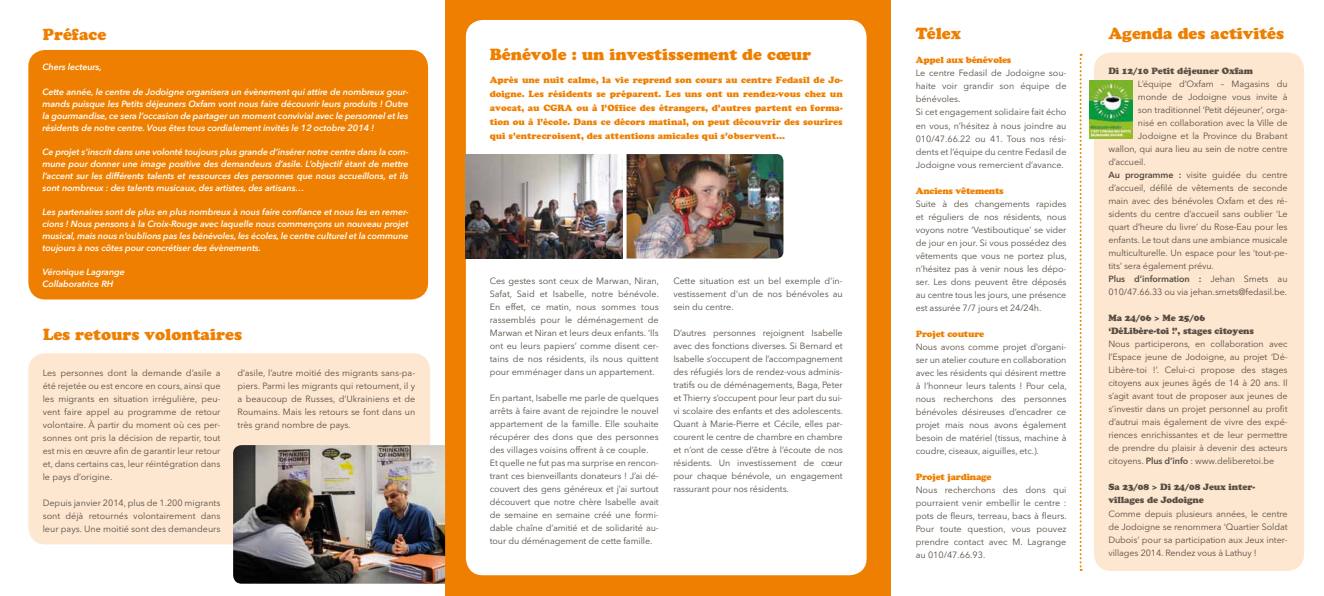
<style>
.page{position:relative;width:1324px;height:596px;background:#fff}
.page>*{position:absolute;margin:0;border:0;box-sizing:border-box;transform-origin:0 0}
.t1{font:16px "Cooper Black Std";color:#ee7f00}
.t2{font:9px/13px "Avenir Next LT Pro";letter-spacing:-.01em;color:#584e46;text-align:justify}
.t3{font:italic 600 9px/12px "Avenir Next LT Pro";letter-spacing:-.01em;color:#fff;text-align:justify}
.t4{font:9px/14px "Cooper Black Std";letter-spacing:-.02em;color:#ee7f00;text-align:justify}
.t5{font:9px/13px "Cooper Black Std";letter-spacing:-.01em;color:#584e46}
.t6{font:600 9px "Avenir Next LT Pro";letter-spacing:-.01em;color:#584e46}
.s1{font-weight:600}
.s2{font-weight:400}
</style>
<div class="page">
<div style="left:28px;top:50px;width:400px;height:249px;background:#ee7f00;border-radius:17px"></div>
<div style="left:445px;top:0;width:445px;height:595px;background:#ee7f00"></div>
<div style="left:466px;top:20px;width:400px;height:555px;background:#fff;border-radius:17px"></div>
<img style="left:626px;top:154px;width:157px;height:104px">
<svg style="left:1079px;top:54px;width:2px;height:516px"></svg>
<div style="left:1094px;top:52px;width:210px;height:518px;background:#fde7d0;border-radius:17px"></div>
<img style="left:466px;top:154px;width:157px;height:104px">
<div style="left:28px;top:353px;width:402px;height:191px;background:#fde7d0;border-radius:17px"></div>
<img style="left:233px;top:445px;width:212px;height:138px">
<img style="left:1090px;top:80px;width:42px;height:58px">
<h1 class="t1" style="left:43px;top:24px;width:65px">Préface</h1>
<p class="t3" style="left:43px;top:61px;width:61px">Chers lecteurs,</p>
<p class="t3" style="left:43px;top:85px;width:368px">Cette année, le centre de Jodoigne organisera un évènement qui attire de nombreux gour&shy;mands puisque les Petits déjeuners Oxfam vont nous faire découvrir leurs produits ! Outre la gourmandise, ce sera l’occasion de partager un moment convivial avec le personnel et les résidents de notre centre. Vous êtes tous cordialement invités le 12 octobre 2014 !</p>
<p class="t3" style="left:43px;top:145px;width:368px">Ce projet s’inscrit dans une volonté toujours plus grande d’insérer notre centre dans la com&shy;mune pour donner une image positive des demandeurs d’asile. L’objectif étant de mettre l’accent sur les différents talents et ressources des personnes que nous accueillons, et ils sont nombreux : des talents musicaux, des artistes, des artisans…</p>
<p class="t3" style="left:43px;top:205px;width:368px">Les partenaires sont de plus en plus nombreux à nous faire confiance et nous les en remer&shy;cions ! Nous pensons à la Croix-Rouge avec laquelle nous commençons un nouveau projet musical, mais nous n’oublions pas les bénévoles, les écoles, le centre culturel et la commune toujours à nos côtes pour concrétiser des évènements.</p>
<p class="t3" style="left:43px;top:265px;width:84px">Véronique Lagrange<br>Collaboratrice RH</p>
<h1 class="t1" style="left:43px;top:325px;width:201px">Les retours volontaires</h1>
<p class="t2" style="left:43px;top:366px;width:179px">Les personnes dont la demande d’asile a été rejetée ou est encore en cours, ainsi que les migrants en situation irrégulière, peu&shy;vent faire appel au programme de retour volontaire. À partir du moment où ces per&shy;sonnes ont pris la décision de repartir, tout est mis en œuvre afin de garantir leur retour et, dans certains cas, leur réintégration dans le pays d’origine.</p>
<p class="t2" style="left:43px;top:496px;width:179px">Depuis janvier 2014, plus de 1.200 migrants sont déjà retournés volontairement dans leur pays. Une moitié sont des demandeurs</p>
<p class="t2" style="left:237px;top:366px;width:179px">d’asile, l’autre moitié des migrants sans-pa&shy;piers. Parmi les migrants qui retournent, il y a beaucoup de Russes, d’Ukrainiens et de Roumains. Mais les retours se font dans un très grand nombre de pays.</p>
<h1 class="t1" style="left:490px;top:45px;width:323px">Bénévole : un investissement de cœur</h1>
<p class="t4" style="left:490px;top:73px;width:354px">Après une nuit calme, la vie reprend son cours au centre Fedasil de Jo&shy;doigne. Les résidents se préparent. Les uns ont un rendez-vous chez un avocat, au CGRA ou à l’Office des étrangers, d’autres partent en forma&shy;tion ou à l’école. Dans ce décors matinal, on peut découvrir des sourires qui s’entrecroisent, des attentions amicales qui s’observent…</p>
<p class="t2" style="left:490px;top:274px;width:171px">Ces gestes sont ceux de Marwan, Niran, Safat, Said et Isabelle, notre bénévole.<br>En effet, ce matin, nous sommes tous rassemblés pour le déménagement de Marwan et Niran et leurs deux enfants. ‘Ils ont eu leurs papiers’ comme disent cer&shy;tains de nos résidents, ils nous quittent pour emménager dans un appartement.</p>
<p class="t2" style="left:490px;top:391px;width:171px;text-align:left">En partant, Isabelle me parle de quelques arrêts à faire avant de rejoindre le nouvel appartement de la famille. Elle souhaite récupérer des dons que des personnes des villages voisins offrent à ce couple.<br>Et quelle ne fut pas ma surprise en rencon&shy;trant ces bienveillants donateurs ! J’ai dé&shy;couvert des gens généreux et j’ai surtout découvert que notre chère Isabelle avait de semaine en semaine créé une formi&shy;dable chaîne d’amitié et de solidarité au&shy;tour du déménagement de cette famille.</p>
<p class="t2" style="left:673px;top:274px;width:171px">Cette situation est un bel exemple d’in&shy;vestissement d’un de nos bénévoles au sein du centre.</p>
<p class="t2" style="left:673px;top:326px;width:171px">D’autres personnes rejoignent Isabelle avec des fonctions diverses. Si Bernard et Isabelle s’occupent de l’accompagnement des réfugiés lors de rendez-vous adminis&shy;tratifs ou de déménagements, Baga, Peter et Thierry s’occupent pour leur part du sui&shy;vi scolaire des enfants et des adolescents.<br>Quant à Marie-Pierre et Cécile, elles par&shy;courent le centre de chambre en chambre et n’ont de cesse d’être à l’écoute de nos résidents. Un investissement de cœur pour chaque bénévole, un engagement rassurant pour nos résidents.</p>
<h1 class="t1" style="left:916px;top:24px;width:47px">Télex</h1>
<p class="t4" style="left:916px;top:53px;width:97px">Appel aux bénévoles</p>
<p class="t2" style="left:916px;top:67px;width:152px;text-align:left">Le centre Fedasil de Jodoigne sou&shy;haite voir grandir son équipe de bénévoles.<br>Si cet engagement solidaire fait écho en vous, n’hésitez à nous joindre au<br>010/47.66.22 ou 41. Tous nos rési&shy;dents et l’équipe du centre Fedasil de<br>Jodoigne vous remercient d’avance.</p>
<p class="t4" style="left:916px;top:183px;width:90px">Anciens vêtements</p>
<p class="t2" style="left:916px;top:197px;width:152px">Suite à des changements rapides et réguliers de nos résidents, nous voyons notre ‘Vestiboutique’ se vider de jour en jour. Si vous possédez des vêtements que vous ne portez plus, n’hésitez pas à venir nous les dépo&shy;ser. Les dons peuvent être déposés au centre tous les jours, une présence est assurée 7/7 jours et 24/24h.</p>
<p class="t4" style="left:916px;top:326px;width:70px">Projet couture</p>
<p class="t2" style="left:916px;top:340px;width:152px">Nous avons comme projet d’organi&shy;ser un atelier couture en collaboration avec les résidents qui désirent mettre à l’honneur leurs talents ! Pour cela, nous recherchons des personnes bénévoles désireuses d’encadrer ce projet mais nous avons également besoin de matériel (tissus, machine à coudre, ciseaux, aiguilles, etc.).</p>
<p class="t4" style="left:916px;top:469px;width:77px">Projet jardinage</p>
<p class="t2" style="left:916px;top:483px;width:152px">Nous recherchons des dons qui pourraient venir embellir le centre : pots de fleurs, terreau, bacs à fleurs.<br>Pour toute question, vous pouvez prendre contact avec M. Lagrange au 010/47.66.93.</p>
<h1 class="t1" style="left:1108px;top:24px;width:177px">Agenda des activités</h1>
<p class="t5" style="left:1108px;top:64px;width:146px">Di 12/10 Petit déjeuner Oxfam</p>
<p class="t2" style="left:1138px;top:77px;width:151px">L’équipe d’Oxfam – Magasins du</p>
<p class="t2" style="left:1138px;top:90px;width:151px">monde de Jodoigne vous invite à</p>
<p class="t2" style="left:1138px;top:103px;width:151px">son traditionnel ‘Petit déjeuner’, orga-</p>
<p class="t2" style="left:1138px;top:116px;width:151px">nisé en collaboration avec la Ville de</p>
<p class="t2" style="left:1138px;top:129px;width:151px">Jodoigne et la Province du Brabant</p>
<p class="t2" style="left:1108px;top:142px;width:181px">wallon, qui aura lieu au sein de notre centre</p>
<p class="t2" style="left:1108px;top:155px;width:39px">d’accueil.</p>
<p class="t2" style="left:1108px;top:168px;width:181px"><span class="s1">Au programme :</span> visite guidée du centre</p>
<p class="t2" style="left:1108px;top:181px;width:181px">d’accueil, défilé de vêtements de seconde</p>
<p class="t2" style="left:1108px;top:194px;width:181px">main avec des bénévoles Oxfam et des ré-</p>
<p class="t2" style="left:1108px;top:207px;width:181px">sidents du centre d’accueil sans oublier ‘Le</p>
<p class="t2" style="left:1108px;top:220px;width:181px">quart d’heure du livre’ du Rose-Eau pour les</p>
<p class="t2" style="left:1108px;top:233px;width:181px">enfants. Le tout dans une ambiance musicale</p>
<p class="t2" style="left:1108px;top:246px;width:181px">multiculturelle. Un espace pour les ‘tout-pe-</p>
<p class="t2" style="left:1108px;top:259px;width:107px">tits’ sera également prévu.</p>
<p class="t6" style="left:1108px;top:273px;width:181px">Plus d’information : <span class="s2">Jehan Smets au</span></p>
<p class="t2" style="left:1108px;top:285px;width:180px">010/47.66.33 ou via jehan.smets@fedasil.be.</p>
<p class="t5" style="left:1108px;top:311px;width:147px">Ma 24/06 &gt; Me 25/06 ‘DéLibère-toi !’, stages citoyens</p>
<p class="t2" style="left:1108px;top:337px;width:181px">Nous participerons, en collaboration avec l’Espace jeune de Jodoigne, au projet ‘Dé-Libère-toi !’. Celui-ci propose des stages citoyens aux jeunes âgés de 14 à 20 ans. Il s’agit avant tout de proposer aux jeunes de s’investir dans un projet personnel au profit d’autrui mais également de vivre des expé&shy;riences enrichissantes et de leur permettre de prendre du plaisir à devenir des acteurs citoyens. <span class="s1">Plus d’info</span> : www.deliberetoi.be</p>
<p class="t5" style="left:1108px;top:480px;width:148px">Sa 23/08 &gt; Di 24/08 Jeux inter&shy;villages de Jodoigne</p>
<p class="t2" style="left:1108px;top:506px;width:181px">Comme depuis plusieurs années, le centre de Jodoigne se renommera ‘Quartier Soldat Dubois’ pour sa participation aux Jeux inter&shy;villages 2014. Rendez vous à Lathuy !</p>
</div>
